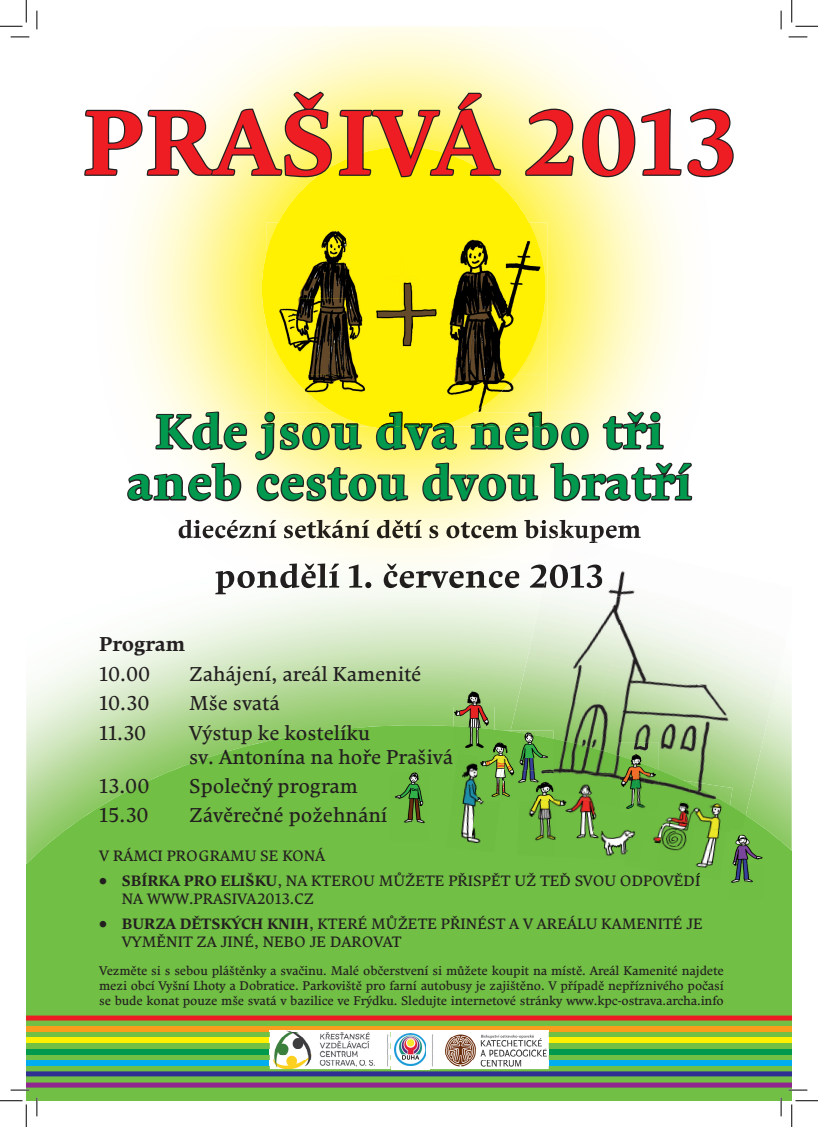
<style>
.page{position:relative;width:818px;height:1127px;background:#fff}
.page>*{position:absolute;margin:0;border:0;box-sizing:border-box;transform-origin:0 0}
.t1{font:700 91.25px "Comenia Serif Pro";letter-spacing:.02em;color:#ee1d23}
.t2{font:700 47.5px/51px "Comenia Serif Pro";letter-spacing:.02em;color:#00994e;text-align:center}
.t3{font:20px/24px "Comenia Serif Pro";color:#231f20}
.t4{font:700 20px "Comenia Serif Pro";color:#231f20}
.t5{font:15px/18px "Comenia Serif Pro";color:#231f20}
.t6{font:12.5px/15px "Comenia Serif Pro";letter-spacing:-.01em;color:#231f20;text-align:justify}
.s1{font-weight:700}
</style>
<div class="page">
<img style="left:26px;top:596px;width:766px;height:129px">
<svg style="left:26px;top:725px;width:766px;height:375px;background:#76bf4b"></svg>
<img style="left:627px;top:596px;width:165px;height:106px">
<img style="left:511px;top:596px;width:116px;height:142px">
<img style="left:591px;top:664px;width:181px;height:151px">
<img style="left:553px;top:738px;width:193px;height:94px">
<img style="left:129px;top:26px;width:550px;height:570px">
<img style="left:178px;top:526px;width:463px;height:17px">
<img style="left:215px;top:563px;width:327px;height:31px">
<img style="left:551px;top:543px;width:108px;height:14px">
<img style="left:542px;top:557px;width:137px;height:39px">
<img style="left:554px;top:533px;width:44px;height:10px">
<img style="left:542px;top:563px;width:60px;height:31px">
<div style="left:262px;top:147px;width:283px;height:283px;background:#fff101;border-radius:50%"></div>
<img style="left:643px;top:822px;width:17px;height:18px">
<img style="left:660px;top:822px;width:32px;height:21px">
<img style="left:692px;top:831px;width:34px;height:21px">
<img style="left:625px;top:840px;width:35px;height:30px">
<img style="left:656px;top:843px;width:36px;height:29px">
<img style="left:688px;top:847px;width:35px;height:33px">
<img style="left:671px;top:872px;width:30px;height:5px">
<img style="left:690px;top:780px;width:42px;height:25px">
<img style="left:659px;top:776px;width:31px;height:23px">
<img style="left:687px;top:783px;width:43px;height:26px">
<img style="left:643px;top:799px;width:44px;height:23px">
<img style="left:685px;top:803px;width:44px;height:28px">
<img style="left:519px;top:799px;width:37px;height:23px">
<img style="left:556px;top:799px;width:38px;height:25px">
<img style="left:594px;top:807px;width:31px;height:19px">
<img style="left:517px;top:822px;width:39px;height:34px">
<img style="left:554px;top:824px;width:40px;height:34px">
<img style="left:592px;top:826px;width:33px;height:34px">
<img style="left:553px;top:771px;width:34px;height:28px">
<img style="left:586px;top:773px;width:34px;height:34px">
<img style="left:625px;top:813px;width:18px;height:48px">
<svg style="left:84px;top:89px;width:418px;height:89px"></svg>
<svg style="left:524px;top:107px;width:51px;height:70px;background:#d2cc94"></svg>
<svg style="left:581px;top:107px;width:153px;height:71px"></svg>
<img style="left:545px;top:222px;width:2px;height:152px">
<img style="left:267px;top:375px;width:24px;height:36px">
<img style="left:516px;top:374px;width:31px;height:37px">
<img style="left:267px;top:222px;width:278px;height:153px">
<img style="left:291px;top:374px;width:225px;height:37px">
<svg style="left:127px;top:411px;width:566px;height:115px"></svg>
<img style="left:267px;top:412px;width:280px;height:14px">
<img style="left:335px;top:412px;width:137px;height:14px">
<img style="left:380px;top:412px;width:69px;height:14px">
<img style="left:477px;top:730px;width:33px;height:25px">
<img style="left:504px;top:784px;width:16px;height:16px">
<img style="left:510px;top:730px;width:43px;height:1px">
<img style="left:503px;top:731px;width:50px;height:53px">
<img style="left:520px;top:784px;width:33px;height:16px">
<img style="left:521px;top:769px;width:32px;height:23px">
<img style="left:454px;top:753px;width:23px;height:31px">
<img style="left:477px;top:800px;width:23px;height:21px">
<img style="left:450px;top:784px;width:27px;height:34px">
<img style="left:470px;top:818px;width:28px;height:34px">
<img style="left:446px;top:815px;width:28px;height:34px">
<img style="left:477px;top:755px;width:27px;height:45px">
<img style="left:499px;top:759px;width:6px;height:21px">
<img style="left:390px;top:770px;width:39px;height:71px">
<img style="left:620px;top:742px;width:39px;height:13px">
<img style="left:620px;top:755px;width:39px;height:20px">
<img style="left:637px;top:773px;width:22px;height:39px">
<img style="left:620px;top:775px;width:12px;height:32px">
<svg style="left:620px;top:807px;width:23px;height:6px"></svg>
<img style="left:632px;top:775px;width:13px;height:37px">
<img style="left:454px;top:683px;width:40px;height:43px">
<img style="left:454px;top:726px;width:40px;height:27px">
<img style="left:477px;top:730px;width:17px;height:23px">
<img style="left:730px;top:829px;width:34px;height:70px">
<svg style="left:730px;top:829px;width:12px;height:6px"></svg>
<div style="left:26px;top:1015px;width:766px;height:5px;background:#ee1d23"></div>
<div style="left:26px;top:1026px;width:766px;height:5px;background:#f89d1c"></div>
<div style="left:26px;top:1037px;width:766px;height:5px;background:#fff101"></div>
<div style="left:26px;top:1048px;width:766px;height:5px;background:#00994e"></div>
<div style="left:26px;top:1059px;width:766px;height:5px;background:#00aeef"></div>
<div style="left:26px;top:1071px;width:766px;height:5px;background:#2e3092"></div>
<div style="left:26px;top:1082px;width:766px;height:5px;background:#90268f"></div>
<img style="left:270px;top:1031px;width:120px;height:37px">
<img style="left:270px;top:1030px;width:120px;height:1px">
<img style="left:270px;top:1037px;width:120px;height:5px">
<img style="left:270px;top:1048px;width:120px;height:5px">
<img style="left:270px;top:1059px;width:120px;height:5px">
<img style="left:429px;top:1030px;width:120px;height:38px">
<img style="left:429px;top:1037px;width:120px;height:5px">
<img style="left:429px;top:1048px;width:120px;height:5px">
<img style="left:429px;top:1059px;width:120px;height:5px">
<div style="left:390px;top:1029px;width:39px;height:39px;background:#fff"></div>
<img style="left:394px;top:1033px;width:32px;height:32px">
<svg style="left:11px;top:36px;width:18px;height:2px"></svg>
<svg style="left:788px;top:36px;width:19px;height:2px"></svg>
<svg style="left:11px;top:1088px;width:18px;height:2px"></svg>
<svg style="left:788px;top:1088px;width:19px;height:2px"></svg>
<svg style="left:36px;top:11px;width:2px;height:18px"></svg>
<svg style="left:36px;top:1097px;width:2px;height:18px"></svg>
<svg style="left:780px;top:11px;width:2px;height:18px"></svg>
<svg style="left:780px;top:1097px;width:2px;height:18px"></svg>
<svg style="left:0;top:0;width:27px;height:27px"></svg>
<svg style="left:0;top:1100px;width:27px;height:26px"></svg>
<svg style="left:791px;top:0;width:27px;height:27px"></svg>
<svg style="left:791px;top:1100px;width:27px;height:26px"></svg>
<h1 class="t1" style="left:83px;top:78px;width:654px">PRAŠIVÁ 2013</h1>
<h2 class="t2" style="left:127px;top:405px;width:566px">Kde jsou dva nebo tři aneb cestou dvou bratří</h2>
<h3 class="t4" style="left:99px;top:630px;width:88px">Program</h3>
<h3 class="t3" style="left:99px;top:661px;width:53px">10.00</h3>
<h3 class="t3" style="left:189px;top:661px;width:234px">Zahájení, areál Kamenité</h3>
<h3 class="t3" style="left:99px;top:690px;width:52px">10.30</h3>
<h3 class="t3" style="left:189px;top:690px;width:92px">Mše svatá</h3>
<h3 class="t3" style="left:99px;top:720px;width:49px">11.30</h3>
<h3 class="t3" style="left:189px;top:720px;width:265px">Výstup ke kostelíku<br>sv. Antonína na hoře Prašivá</h3>
<h3 class="t3" style="left:99px;top:773px;width:52px">13.00</h3>
<h3 class="t3" style="left:189px;top:773px;width:170px">Společný program</h3>
<h3 class="t3" style="left:99px;top:802px;width:51px">15.30</h3>
<h3 class="t3" style="left:189px;top:802px;width:200px">Závěrečné požehnání</h3>
<p class="t5" style="left:99px;top:846px;width:228px">V RÁMCI PROGRAMU SE KONÁ</p>
<p class="t5" style="left:122px;top:871px;width:580px;text-indent:-22px"><span class="s1">• SBÍRKA PRO ELIŠKU</span>, NA KTEROU MŮŽETE PŘISPĚT UŽ TEĎ SVOU ODPOVĚDÍ<br>NA WWW.PRASIVA2013.CZ</p>
<p class="t5" style="left:122px;top:914px;width:583px;text-indent:-22px"><span class="s1">• BURZA DĚTSKÝCH KNIH</span>, KTERÉ MŮŽETE PŘINÉST A V AREÁLU KAMENITÉ JE<br>VYMĚNIT ZA JINÉ, NEBO JE DAROVAT</p>
<p class="t6" style="left:99px;top:962px;width:626px">Vezměte si s sebou pláštěnky a svačinu. Malé občerstvení si můžete koupit na místě. Areál Kamenité najdete mezi obcí Vyšní Lhoty a Dobratice. Parkoviště pro farní autobusy je zajištěno. V případě nepříznivého počasí se bude konat pouze mše svatá v bazilice ve Frýdku. Sledujte internetové stránky www.kpc-ostrava.archa.info</p>
</div>
